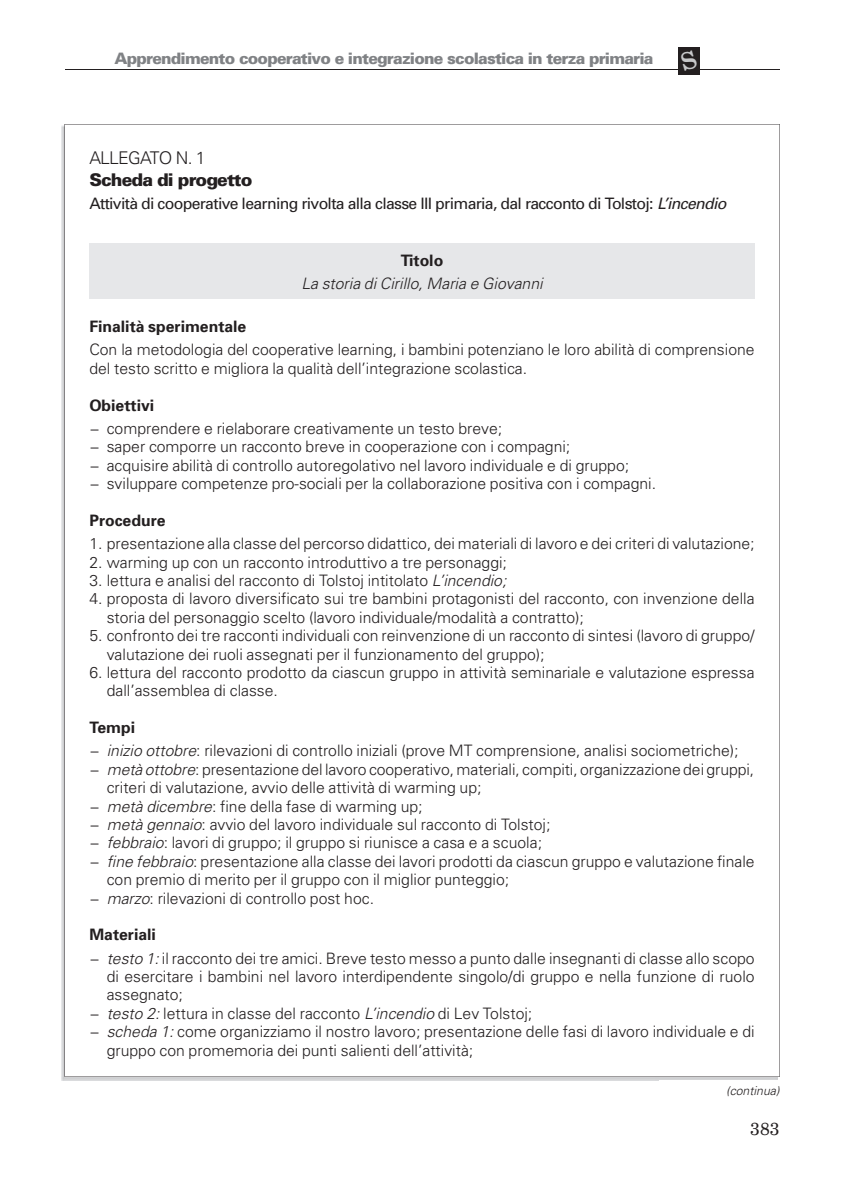
<style>
.page{position:relative;width:844px;height:1191px;background:#fff}
.page>*{position:absolute;margin:0;border:0;box-sizing:border-box;transform-origin:0 0}
.t1{font:900 17.5px "Univers";letter-spacing:-.05em;color:#231f20}
.t2{font:300 17.5px "Univers";letter-spacing:-.04em;color:#231f20}
.t3{font:17.5px "New Century Schlbk";color:#231f20}
.t4{font:300 15.75px/18.4px "Univers";color:#231f20}
.t5{font:15.75px "Univers";letter-spacing:-.04em;color:#231f20}
.t6{font:900 15.75px "Univers";letter-spacing:-.05em;color:#808285}
.t7{font:700 15.75px "Univers";color:#231f20}
.t8{font:italic 300 15.75px "Univers";color:#231f20}
.t9{font:italic 300 12.25px "Univers";color:#231f20}
.s1{font-style:italic}
.s2{font-weight:700}
</style>
<div class="page">
<div style="left:678px;top:47px;width:21px;height:28px;background:#231f20"></div>
<hr style="left:64px;top:69px;width:715px;height:1px;background:#231f20">
<div style="left:89px;top:243px;width:665px;height:56px;background:#e6e7e9"></div>
<p class="t6" style="left:114px;top:49px;width:540px">Apprendimento cooperativo e integrazione scolastica in terza primaria</p>
<p class="t2" style="left:89px;top:147px;width:118px">ALLEGATO N. 1</p>
<p class="t1" style="left:89px;top:169px;width:165px">Scheda di progetto</p>
<p class="t5" style="left:89px;top:194px;width:638px">Attività di cooperative learning rivolta alla classe III primaria, dal racconto di Tolstoj: <span class="s1">L’incendio</span></p>
<p class="t7" style="left:400px;top:250px;width:44px">Titolo</p>
<p class="t8" style="left:301px;top:274px;width:243px">La storia di Cirillo, Maria e Giovanni</p>
<p class="t7" style="left:89px;top:317px;width:158px">Finalità sperimentale</p>
<p class="t4" style="left:89px;top:341px;width:666px">Con la metodologia del cooperative learning, i bambini potenziano le loro abilità di comprensione del testo scritto e migliora la qualità dell’integrazione scolastica.</p>
<p class="t7" style="left:89px;top:395px;width:66px">Obiettivi</p>
<p class="t4" style="left:89px;top:419px;width:568px">− comprendere e rielaborare creativamente un testo breve;<br>− saper comporre un racconto breve in cooperazione con i compagni;<br>− acquisire abilità di controllo autoregolativo nel lavoro individuale e di gruppo;<br>− sviluppare competenze pro-sociali per la collaborazione positiva con i compagni.</p>
<p class="t7" style="left:89px;top:511px;width:78px">Procedure</p>
<p class="t4" style="left:89px;top:534px;width:666px">1. presentazione alla classe del percorso didattico, dei materiali di lavoro e dei criteri di valutazione;</p>
<p class="t4" style="left:89px;top:553px;width:419px">2. warming up con un racconto introduttivo a tre personaggi;</p>
<p class="t4" style="left:89px;top:571px;width:419px">3. lettura e analisi del racconto di Tolstoj intitolato <span class="s1">L’incendio;</span></p>
<p class="t4" style="left:107px;top:589px;width:649px;text-indent:-17px">4. proposta di lavoro diversificato sui tre bambini protagonisti del racconto, con invenzione della storia del personaggio scelto (lavoro individuale/modalità a contratto);</p>
<p class="t4" style="left:107px;top:626px;width:649px;text-indent:-17px">5. confronto dei tre racconti individuali con reinvenzione di un racconto di sintesi (lavoro di gruppo/ valutazione dei ruoli assegnati per il funzionamento del gruppo);</p>
<p class="t4" style="left:107px;top:663px;width:649px;text-indent:-17px">6. lettura del racconto prodotto da ciascun gruppo in attività seminariale e valutazione espressa dall’assemblea di classe.</p>
<p class="t4" style="left:89px;top:716px;width:650px;line-height:23.3px"><span class="s2">Tempi<br></span>− <span class="s1">inizio ottobre</span>: rilevazioni di controllo iniziali (prove MT comprensione, analisi sociometriche);</p>
<p class="t4" style="left:89px;top:760px;width:666px">− <span class="s1">metà ottobre</span>: presentazione del lavoro cooperativo, materiali, compiti, organizzazione dei gruppi,</p>
<p class="t4" style="left:107px;top:778px;width:376px">criteri di valutazione, avvio delle attività di warming up;</p>
<p class="t4" style="left:89px;top:797px;width:335px">− <span class="s1">metà dicembre</span>: fine della fase di warming up;</p>
<p class="t4" style="left:89px;top:815px;width:462px">− <span class="s1">metà gennaio</span>: avvio del lavoro individuale sul racconto di Tolstoj;</p>
<p class="t4" style="left:89px;top:833px;width:454px">− <span class="s1">febbraio</span>: lavori di gruppo; il gruppo si riunisce a casa e a scuola;</p>
<p class="t4" style="left:89px;top:852px;width:666px">− <span class="s1">fine febbraio</span>: presentazione alla classe dei lavori prodotti da ciascun gruppo e valutazione finale</p>
<p class="t4" style="left:107px;top:870px;width:404px">con premio di merito per il gruppo con il miglior punteggio;</p>
<p class="t4" style="left:89px;top:888px;width:286px">− <span class="s1">marzo</span>: rilevazioni di controllo post hoc.</p>
<p class="t4" style="left:89px;top:923px;width:666px;line-height:23.3px"><span class="s2">Materiali<br></span>− <span class="s1">testo 1:</span> il racconto dei tre amici. Breve testo messo a punto dalle insegnanti di classe allo scopo</p>
<p class="t4" style="left:107px;top:967px;width:649px">di esercitare i bambini nel lavoro interdipendente singolo/di gruppo e nella funzione di ruolo</p>
<p class="t4" style="left:107px;top:985px;width:78px">assegnato;</p>
<p class="t4" style="left:89px;top:1004px;width:444px">− <span class="s1">testo 2:</span> lettura in classe del racconto <span class="s1">L’incendio</span> di Lev Tolstoj;</p>
<p class="t4" style="left:89px;top:1022px;width:666px">− <span class="s1">scheda 1:</span> come organizziamo il nostro lavoro; presentazione delle fasi di lavoro individuale e di</p>
<p class="t4" style="left:107px;top:1040px;width:368px">gruppo con promemoria dei punti salienti dell’attività;</p>
<p class="t9" style="left:726px;top:1083px;width:55px">(continua)</p>
<p class="t3" style="left:750px;top:1118px;width:31px">383</p>
</div>
